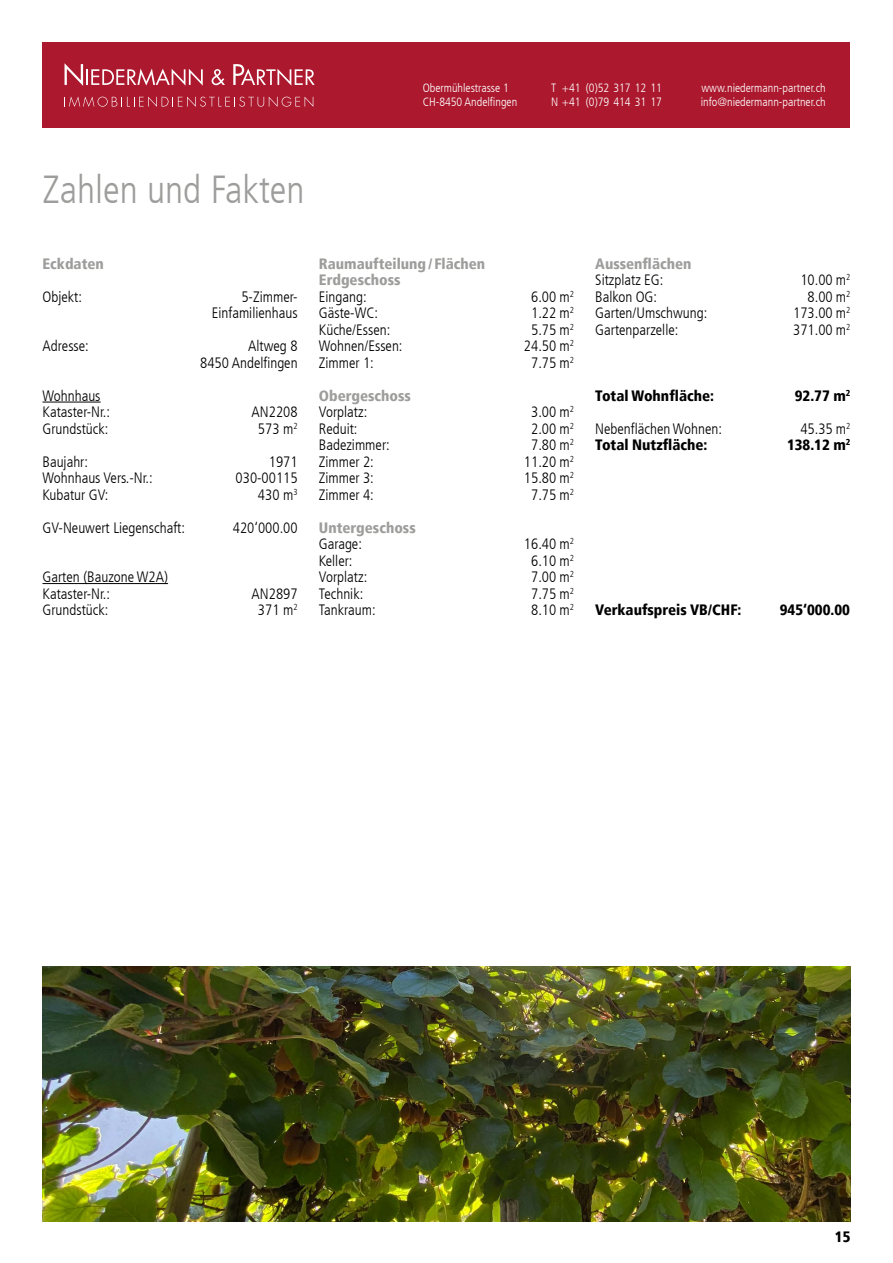
<style>
.page{position:relative;width:893px;height:1263px;background:#fff}
.page>*{position:absolute;margin:0;border:0;box-sizing:border-box;transform-origin:0 0}
.t1{font:300 condensed 39px "Frutiger LT";color:#9d9d9c}
.t2{font:300 condensed 15px/16.5px "Frutiger LT";color:#000;text-align:right}
.t3{font:900 condensed 15px/16.5px "Frutiger LT";color:#9d9d9c}
.t4{font:900 condensed 15px "Frutiger LT";color:#000}
.t5{font:300 condensed 12px/14.4px "Frutiger LT";color:#fff}
</style>
<div class="page">
<hr style="left:43px;top:402px;width:58px;height:1px;background:#000">
<hr style="left:43px;top:583px;width:125px;height:1px;background:#000">
<img style="left:43px;top:966px;width:807px;height:255px">
<div style="left:43px;top:43px;width:807px;height:85px;background:#ac182d"></div>
<svg style="left:212px;top:69px;width:13px;height:16px"></svg>
<svg style="left:65px;top:64px;width:138px;height:22px"></svg>
<svg style="left:233px;top:64px;width:82px;height:22px"></svg>
<svg style="left:69px;top:96px;width:244px;height:11px"></svg>
<p class="t5" style="left:551px;top:81px;width:112px">T +41 (0)52 317 12 11<br>N +41 (0)79 414 31 17</p>
<p class="t5" style="left:423px;top:81px;width:96px">Obermühlestrasse 1<br>CH-8450 Andelfingen</p>
<p class="t5" style="left:701px;top:81px;width:126px">www.niedermann-partner.ch info@niedermann-partner.ch</p>
<h1 class="t1" style="left:43px;top:167px;width:264px">Zahlen und Fakten</h1>
<p class="t3" style="left:43px;top:255px;width:63px">Eckdaten</p>
<p class="t2" style="left:43px;top:288px;width:41px">Objekt:</p>
<p class="t2" style="left:212px;top:288px;width:87px">5-Zimmer-<br>Einfamilienhaus</p>
<p class="t2" style="left:43px;top:338px;width:48px">Adresse:</p>
<p class="t2" style="left:200px;top:338px;width:99px">Altweg 8<br>8450 Andelfingen</p>
<p class="t2" style="left:43px;top:387px;width:69px;text-align:left">Wohnhaus<br>Kataster-Nr.:</p>
<p class="t2" style="left:252px;top:404px;width:48px">AN2208</p>
<p class="t2" style="left:43px;top:420px;width:67px">Grundstück:</p>
<p class="t2" style="left:258px;top:420px;width:41px">573 m<sup>2</sup></p>
<p class="t2" style="left:43px;top:453px;width:47px">Baujahr:</p>
<p class="t2" style="left:269px;top:453px;width:30px">1971</p>
<p class="t2" style="left:43px;top:470px;width:112px">Wohnhaus Vers.-Nr.:</p>
<p class="t2" style="left:236px;top:470px;width:64px">030-00115</p>
<p class="t2" style="left:43px;top:486px;width:67px">Kubatur GV:</p>
<p class="t2" style="left:258px;top:486px;width:41px">430 m<sup>3</sup></p>
<p class="t2" style="left:43px;top:519px;width:144px">GV-Neuwert Liegenschaft:</p>
<p class="t2" style="left:233px;top:519px;width:66px">420‘000.00</p>
<p class="t2" style="left:43px;top:569px;width:127px;text-align:left">Garten (Bauzone W2A)<br>Kataster-Nr.:</p>
<p class="t2" style="left:252px;top:585px;width:48px">AN2897</p>
<p class="t2" style="left:43px;top:602px;width:67px">Grundstück:</p>
<p class="t2" style="left:258px;top:602px;width:41px">371 m<sup>2</sup></p>
<p class="t3" style="left:319px;top:255px;width:168px">Raumaufteilung/ Flächen<br>Erdgeschoss</p>
<p class="t2" style="left:319px;top:288px;width:49px">Eingang:</p>
<p class="t2" style="left:531px;top:288px;width:44px">6.00 m<sup>2</sup></p>
<p class="t2" style="left:319px;top:305px;width:61px">Gäste-WC:</p>
<p class="t2" style="left:531px;top:305px;width:44px">1.22 m<sup>2</sup></p>
<p class="t2" style="left:319px;top:321px;width:73px">Küche/Essen:</p>
<p class="t2" style="left:531px;top:321px;width:44px">5.75 m<sup>2</sup></p>
<p class="t2" style="left:319px;top:338px;width:85px">Wohnen/Essen:</p>
<p class="t2" style="left:524px;top:338px;width:52px">24.50 m<sup>2</sup></p>
<p class="t2" style="left:319px;top:354px;width:56px">Zimmer 1:</p>
<p class="t2" style="left:531px;top:354px;width:44px">7.75 m<sup>2</sup></p>
<p class="t3" style="left:319px;top:387px;width:94px">Obergeschoss</p>
<p class="t2" style="left:319px;top:404px;width:50px">Vorplatz:</p>
<p class="t2" style="left:531px;top:404px;width:44px">3.00 m<sup>2</sup></p>
<p class="t2" style="left:319px;top:420px;width:40px">Reduit:</p>
<p class="t2" style="left:531px;top:420px;width:44px">2.00 m<sup>2</sup></p>
<p class="t2" style="left:319px;top:437px;width:72px">Badezimmer:</p>
<p class="t2" style="left:531px;top:437px;width:44px">7.80 m<sup>2</sup></p>
<p class="t2" style="left:319px;top:453px;width:56px">Zimmer 2:</p>
<p class="t2" style="left:524px;top:453px;width:52px">11.20 m<sup>2</sup></p>
<p class="t2" style="left:319px;top:470px;width:56px">Zimmer 3:</p>
<p class="t2" style="left:524px;top:470px;width:52px">15.80 m<sup>2</sup></p>
<p class="t2" style="left:319px;top:486px;width:56px">Zimmer 4:</p>
<p class="t2" style="left:531px;top:486px;width:44px">7.75 m<sup>2</sup></p>
<p class="t3" style="left:319px;top:519px;width:98px">Untergeschoss</p>
<p class="t2" style="left:319px;top:536px;width:45px">Garage:</p>
<p class="t2" style="left:524px;top:536px;width:52px">16.40 m<sup>2</sup></p>
<p class="t2" style="left:319px;top:552px;width:35px">Keller:</p>
<p class="t2" style="left:531px;top:552px;width:44px">6.10 m<sup>2</sup></p>
<p class="t2" style="left:319px;top:569px;width:50px">Vorplatz:</p>
<p class="t2" style="left:531px;top:569px;width:44px">7.00 m<sup>2</sup></p>
<p class="t2" style="left:319px;top:585px;width:46px">Technik:</p>
<p class="t2" style="left:531px;top:585px;width:44px">7.75 m<sup>2</sup></p>
<p class="t2" style="left:319px;top:602px;width:58px">Tankraum:</p>
<p class="t2" style="left:531px;top:602px;width:44px">8.10 m<sup>2</sup></p>
<p class="t3" style="left:595px;top:255px;width:98px">Aussenflächen</p>
<p class="t2" style="left:595px;top:272px;width:69px">Sitzplatz EG:</p>
<p class="t2" style="left:800px;top:272px;width:52px">10.00 m<sup>2</sup></p>
<p class="t2" style="left:595px;top:288px;width:63px">Balkon OG:</p>
<p class="t2" style="left:807px;top:288px;width:44px">8.00 m<sup>2</sup></p>
<p class="t2" style="left:595px;top:305px;width:113px">Garten/Umschwung:</p>
<p class="t2" style="left:793px;top:305px;width:59px">173.00 m<sup>2</sup></p>
<p class="t2" style="left:595px;top:321px;width:85px">Gartenparzelle:</p>
<p class="t2" style="left:793px;top:321px;width:59px">371.00 m<sup>2</sup></p>
<p class="t4" style="left:595px;top:386px;width:120px">Total Wohnfläche:</p>
<p class="t4" style="left:795px;top:386px;width:57px">92.77 m<sup>2</sup></p>
<p class="t2" style="left:595px;top:420px;width:128px">Nebenflächen Wohnen:</p>
<p class="t2" style="left:800px;top:420px;width:52px">45.35 m<sup>2</sup></p>
<p class="t4" style="left:595px;top:436px;width:114px">Total Nutzfläche:</p>
<p class="t4" style="left:787px;top:436px;width:65px">138.12 m<sup>2</sup></p>
<p class="t4" style="left:595px;top:601px;width:148px">Verkaufspreis VB/CHF:</p>
<p class="t4" style="left:780px;top:601px;width:72px">945‘000.00</p>
<p class="t4" style="left:835px;top:1228px;width:17px">15</p>
</div>
